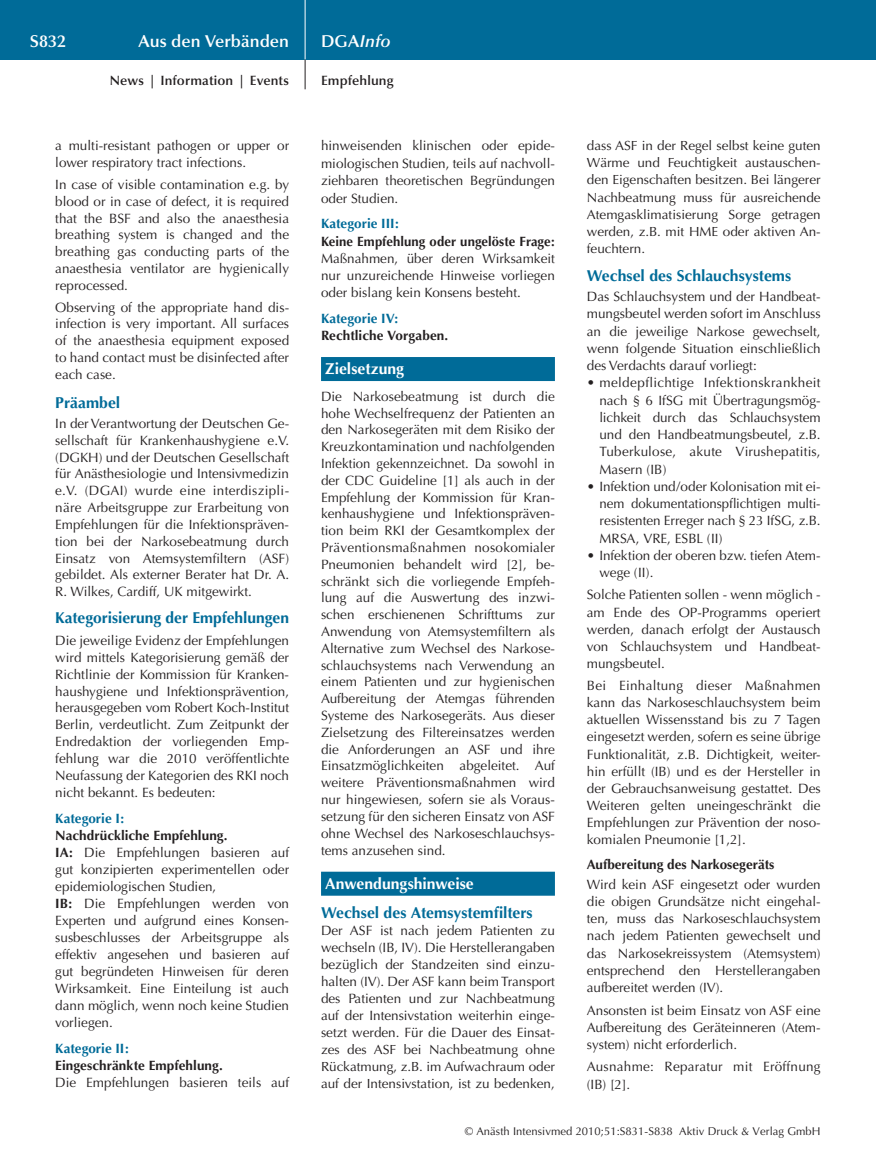
<style>
.page{position:relative;width:876px;height:1174px;background:#fff}
.page>*{position:absolute;margin:0;border:0;box-sizing:border-box;transform-origin:0 0}
.t1{font:600 17.25px "Optima";color:#fff}
.t2{font:italic 600 17.25px "Optima";color:#fff}
.t3{font:700 15.75px "Optima";color:#006b98}
.t4{font:700 15.75px "Optima";color:#fff}
.t5{font:13.5px/16.8px "Optima";color:#231f20;text-align:justify}
.t6{font:700 13.5px "Optima";color:#231f20}
.t7{font:700 13.5px "Optima";color:#006b98}
.t8{font:13.5px/17.2px "Optima";letter-spacing:.02em;color:#231f20}
.t9{font:600 13.5px "Optima";letter-spacing:.01em;color:#231f20}
.t10{font:13.2px/17.1px "Optima";color:#231f20;text-align:justify}
.t11{font:11.25px "Optima";letter-spacing:.005em;color:#231f20}
.s1{font-style:normal}
.s2{font-weight:700}
</style>
<div class="page">
<div style="left:0;top:0;width:876px;height:60px;background:#006b98"></div>
<hr style="left:305px;top:0;width:1px;height:60px;background:#fff">
<svg style="left:305px;top:60px;width:1px;height:29px"></svg>
<div style="left:321px;top:357px;width:234px;height:24px;background:#006b98"></div>
<div style="left:321px;top:871px;width:234px;height:24px;background:#006b98"></div>
<p class="t1" style="left:30px;top:31px;width:38px">S832</p>
<p class="t1" style="left:138px;top:31px;width:152px">Aus den Verbänden</p>
<p class="t2" style="left:321px;top:31px;width:71px"><span class="s1">DGA</span>Info</p>
<p class="t9" style="left:110px;top:73px;width:181px">News | Information | Events</p>
<p class="t9" style="left:321px;top:73px;width:74px">Empfehlung</p>
<p class="t5" style="left:55px;top:137px;width:235px">a multi-resistant pathogen or upper or lower respiratory tract infections.</p>
<p class="t5" style="left:55px;top:176px;width:235px">In case of visible contamination e.g. by blood or in case of defect, it is required that the BSF and also the anaesthesia breathing system is changed and the breathing gas conducting parts of the anaesthesia ventilator are hygienically reprocessed.</p>
<p class="t5" style="left:55px;top:299px;width:235px">Observing of the appropriate hand dis&shy;infection is very important. All surfaces of the anaesthesia equipment exposed to hand contact must be disinfected after each case.</p>
<p class="t3" style="left:55px;top:394px;width:67px">Präambel</p>
<p class="t5" style="left:55px;top:415px;width:235px">In der Verantwortung der Deutschen Ge&shy;sellschaft für Krankenhaushygiene e.V. (DGKH) und der Deutschen Gesellschaft für Anästhesiologie und Intensivmedizin e.V. (DGAI) wurde eine interdiszipli&shy;näre Arbeitsgruppe zur Erarbeitung von Empfehlungen für die Infektionspräven&shy;tion bei der Narkosebeatmung durch Einsatz von Atemsystemfiltern (ASF) gebildet. Als externer Berater hat Dr. A.<br>R. Wilkes, Cardiff, UK mitgewirkt.</p>
<p class="t3" style="left:55px;top:609px;width:235px">Kategorisierung der Empfehlungen</p>
<p class="t5" style="left:55px;top:632px;width:235px">Die jeweilige Evidenz der Empfehlungen wird mittels Kategorisierung gemäß der Richtlinie der Kommission für Kranken&shy;haushygiene und Infektionsprävention, herausgegeben vom Robert Koch-Institut Berlin, verdeutlicht. Zum Zeitpunkt der Endredaktion der vorliegenden Emp&shy;fehlung war die 2010 veröffentlichte Neufassung der Kategorien des RKI noch nicht bekannt. Es bedeuten:</p>
<p class="t7" style="left:55px;top:810px;width:71px">Kategorie I:</p>
<p class="t5" style="left:55px;top:827px;width:235px;text-align:left"><span class="s2">Nachdrückliche Empfehlung.<br>IA:</span> Die Empfehlungen basieren auf gut konzipierten experimentellen oder epidemiologischen Studien,<br><span class="s2">IB:</span> Die Empfehlungen werden von Experten und aufgrund eines Konsen&shy;susbeschlusses der Arbeitsgruppe als effektiv angesehen und basieren auf gut begründeten Hinweisen für deren Wirksamkeit. Eine Einteilung ist auch dann möglich, wenn noch keine Studien vorliegen.</p>
<p class="t7" style="left:55px;top:1040px;width:75px">Kategorie II:</p>
<p class="t6" style="left:55px;top:1057px;width:169px">Eingeschränkte Empfehlung.</p>
<p class="t5" style="left:55px;top:1074px;width:235px">Die Empfehlungen basieren teils auf</p>
<p class="t5" style="left:321px;top:137px;width:235px;line-height:17.4px">hinweisenden klinischen oder epide&shy;miologischen Studien, teils auf nachvoll&shy;ziehbaren theoretischen Begründungen oder Studien.</p>
<p class="t7" style="left:321px;top:216px;width:79px">Kategorie III:</p>
<p class="t6" style="left:321px;top:233px;width:235px">Keine Empfehlung oder ungelöste Frage:</p>
<p class="t5" style="left:321px;top:250px;width:235px;line-height:17.2px">Maßnahmen, über deren Wirksamkeit nur unzureichende Hinweise vorliegen oder bislang kein Konsens besteht.</p>
<p class="t7" style="left:321px;top:311px;width:79px">Kategorie IV:</p>
<p class="t6" style="left:321px;top:328px;width:129px">Rechtliche Vorgaben.</p>
<p class="t4" style="left:325px;top:360px;width:80px">Zielsetzung</p>
<p class="t5" style="left:321px;top:388px;width:235px;text-align:left">Die Narkosebeatmung ist durch die hohe Wechselfrequenz der Patienten an den Narkosegeräten mit dem Risiko der Kreuzkontamination und nachfolgenden Infektion gekennzeichnet. Da sowohl in der CDC Guideline [1] als auch in der Empfehlung der Kommission für Kran&shy;kenhaushygiene und Infektionspräven&shy;tion beim RKI der Gesamtkomplex der Präventionsmaßnahmen nosokomialer Pneumonien behandelt wird [2], be-‑ schränkt sich die vorliegende Empfeh&shy;lung auf die Auswertung des inzwi&shy;schen erschienenen Schrifttums zur Anwendung von Atemsystemfiltern als Alternative zum Wechsel des Narkose&shy;schlauchsystems nach Verwendung an einem Patienten und zur hygienischen Aufbereitung der Atemgas führenden Systeme des Narkosegeräts. Aus dieser Zielsetzung des Filtereinsatzes werden die Anforderungen an ASF und ihre Einsatzmöglichkeiten abgeleitet. Auf weitere Präventionsmaßnahmen wird nur hingewiesen, sofern sie als Voraus&shy;setzung für den sicheren Einsatz von ASF ohne Wechsel des Narkoseschlauchsys&shy;tems anzusehen sind.</p>
<p class="t4" style="left:325px;top:874px;width:150px">Anwendungshinweise</p>
<p class="t3" style="left:321px;top:904px;width:213px">Wechsel des Atemsystemfilters</p>
<p class="t5" style="left:321px;top:922px;width:235px">Der ASF ist nach jedem Patienten zu wechseln (IB, IV). Die Herstellerangaben bezüglich der Standzeiten sind einzu&shy;halten (IV). Der ASF kann beim Transport des Patienten und zur Nachbeatmung auf der Intensivstation weiterhin einge&shy;setzt werden. Für die Dauer des Einsat-</p>
<p class="t10" style="left:321px;top:1041px;width:235px">zes des ASF bei Nachbeatmung ohne Rückatmung, z.B. im Aufwachraum oder auf der Intensivstation, ist zu bedenken,</p>
<p class="t10" style="left:587px;top:137px;width:235px">dass ASF in der Regel selbst keine guten Wärme und Feuchtigkeit austauschen&shy;den Eigenschaften besitzen. Bei längerer Nachbeatmung muss für ausreichende Atemgasklimatisierung Sorge getragen werden, z.B. mit HME oder aktiven An&shy;feuchtern.</p>
<p class="t3" style="left:587px;top:266px;width:206px">Wechsel des Schlauchsystems</p>
<p class="t5" style="left:587px;top:288px;width:235px;line-height:17.2px">Das Schlauchsystem und der Handbeat&shy;mungsbeutel werden sofort im Anschluss an die jeweilige Narkose gewechselt, wenn folgende Situation einschließlich des Verdachts darauf vorliegt:</p>
<p class="t5" style="left:600px;top:374px;width:223px;line-height:17.2px;text-indent:-13px">• meldepflichtige Infektionskrankheit nach § 6 IfSG mit Übertragungsmög&shy;lichkeit durch das Schlauchsystem und den Handbeatmungsbeutel, z.B.<br>Tuberkulose, akute Virushepatitis, Masern (IB)</p>
<p class="t5" style="left:600px;top:478px;width:223px;line-height:17.2px;text-indent:-13px">• Infektion und/oder Kolonisation mit ei&shy;nem dokumentationspflichtigen multi&shy;resistenten Erreger nach § 23 IfSG, z.B.<br>MRSA, VRE, ESBL (II)</p>
<p class="t5" style="left:600px;top:547px;width:223px;line-height:17.2px;text-indent:-13px">• Infektion der oberen bzw. tiefen Atem&shy;wege (II).</p>
<p class="t5" style="left:587px;top:586px;width:235px">Solche Patienten sollen - wenn möglich - am Ende des OP-Programms operiert werden, danach erfolgt der Austausch von Schlauchsystem und Handbeat&shy;mungsbeutel.</p>
<p class="t5" style="left:587px;top:677px;width:235px">Bei Einhaltung dieser Maßnahmen kann das Narkoseschlauchsystem beim aktuellen Wissensstand bis zu 7 Tagen eingesetzt werden, sofern es seine übrige Funktionalität, z.B. Dichtigkeit, weiter&shy;hin erfüllt (IB) und es der Hersteller in der Gebrauchsanweisung gestattet. Des Weiteren gelten uneingeschränkt die Empfehlungen zur Prävention der noso&shy;komialen Pneumonie [1,2].</p>
<p class="t6" style="left:587px;top:857px;width:189px">Aufbereitung des Narkosegeräts</p>
<p class="t5" style="left:587px;top:875px;width:235px;line-height:17.2px">Wird kein ASF eingesetzt oder wurden die obigen Grundsätze nicht eingehal&shy;ten, muss das Narkoseschlauchsystem nach jedem Patienten gewechselt und das Narkosekreissystem (Atemsystem) entsprechend den Herstellerangaben aufbereitet werden (IV).</p>
<p class="t5" style="left:587px;top:1001px;width:235px;line-height:17.2px">Ansonsten ist beim Einsatz von ASF eine Aufbereitung des Geräteinneren (Atem&shy;system) nicht erforderlich.</p>
<p class="t8" style="left:587px;top:1058px;width:235px">Ausnahme: Reparatur mit Eröffnung (IB) [2].</p>
<p class="t11" style="left:465px;top:1125px;width:357px">© Anästh Intensivmed 2010;51:S831-S838 Aktiv Druck &amp; Verlag GmbH</p>
</div>
